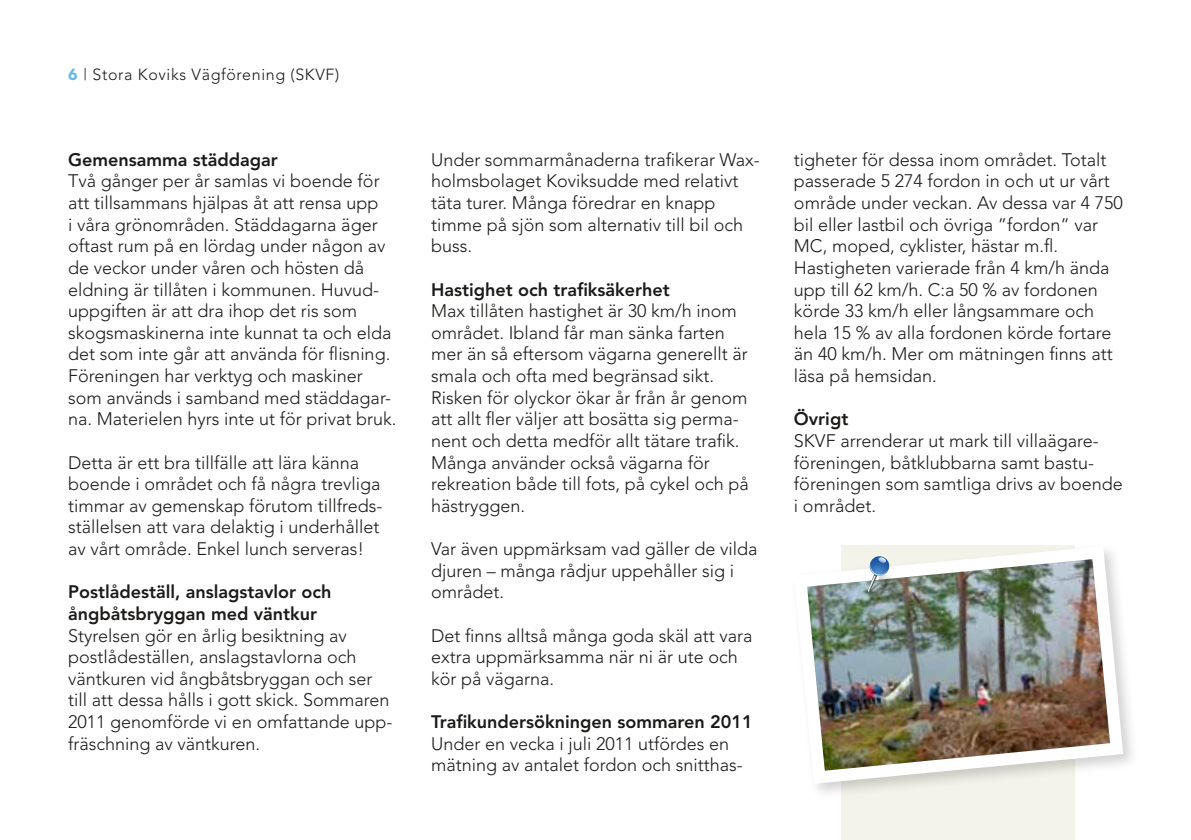
<style>
.page{position:relative;width:1191px;height:840px;background:#fff}
.page>*{position:absolute;margin:0;border:0;box-sizing:border-box;transform-origin:0 0}
.t1{font:300 18px/21.6px "Avenir";color:#1b1a18}
.t2{font:800 18px/21.6px "Avenir";color:#1b1a18}
.t3{font:300 16px "Avenir";letter-spacing:.04em;color:#1b1a18}
.s1{font-weight:900;color:#62b9e9}
</style>
<div class="page">
<div style="left:841px;top:545px;width:234px;height:294px;background:#f4f3ea"></div>
<div style="left:789px;top:541px;width:350px;height:258px;background:#1b1a18;opacity:.2"></div>
<img style="left:789px;top:541px;width:340px;height:248px">
<svg style="left:867px;top:556px;width:24px;height:36px"></svg>
<p class="t3" style="left:68px;top:65px;width:273px"><span class="s1">6</span> | Stora Koviks Vägförening (SKVF)</p>
<p class="t2" style="left:68px;top:149px;width:211px">Gemensamma städdagar</p>
<p class="t1" style="left:68px;top:170px;width:330px">Två gånger per år samlas vi boende för att tillsammans hjälpas åt att rensa upp<br>i våra grönområden. Städdagarna äger oftast rum på en lördag under någon av de veckor under våren och hösten då eldning är tillåten i kommunen. Huvud&shy;uppgiften är att dra ihop det ris som skogsmaskinerna inte kunnat ta och elda det som inte går att använda för flisning.<br>Föreningen har verktyg och maskiner som används i samband med städdagar&shy;na. Materielen hyrs inte ut för privat bruk.</p>
<p class="t1" style="left:68px;top:451px;width:316px">Detta är ett bra tillfälle att lära känna boende i området och få några trevliga timmar av gemenskap förutom tillfreds&shy;ställelsen att vara delaktig i underhållet av vårt område. Enkel lunch serveras!</p>
<p class="t2" style="left:68px;top:581px;width:265px">Postlådeställ, anslagstavlor och ångbåtsbryggan med väntkur</p>
<p class="t1" style="left:68px;top:624px;width:326px">Styrelsen gör en årlig besiktning av postlådeställen, anslagstavlorna och väntkuren vid ångbåtsbryggan och ser till att dessa hålls i gott skick. Sommaren 2011 genomförde vi en omfattande upp&shy;fräschning av väntkuren.</p>
<p class="t1" style="left:431px;top:149px;width:330px">Under sommarmånaderna trafikerar Wax&shy;holmsbolaget Koviksudde med relativt täta turer. Många föredrar en knapp timme på sjön som alternativ till bil och buss.</p>
<p class="t2" style="left:431px;top:278px;width:240px">Hastighet och trafiksäkerhet</p>
<p class="t1" style="left:431px;top:300px;width:319px">Max tillåten hastighet är 30 km/h inom området. Ibland får man sänka farten mer än så eftersom vägarna generellt är smala och ofta med begränsad sikt.<br>Risken för olyckor ökar år från år genom att allt fler väljer att bosätta sig perma&shy;nent och detta medför allt tätare trafik.<br>Många använder också vägarna för rekreation både till fots, på cykel och på hästryggen.</p>
<p class="t1" style="left:431px;top:537px;width:328px">Var även uppmärksam vad gäller de vilda djuren – många rådjur uppehåller sig i området.</p>
<p class="t1" style="left:431px;top:624px;width:323px">Det finns alltså många goda skäl att vara extra uppmärksamma när ni är ute och kör på vägarna.</p>
<p class="t2" style="left:431px;top:710px;width:323px">Trafikundersökningen sommaren 2011</p>
<p class="t1" style="left:431px;top:732px;width:313px">Under en vecka i juli 2011 utfördes en mätning av antalet fordon och snitthas-</p>
<p class="t1" style="left:794px;top:149px;width:330px">tigheter för dessa inom området. Totalt passerade 5 274 fordon in och ut ur vårt område under veckan. Av dessa var 4 750 bil eller lastbil och övriga ”fordon” var MC, moped, cyklister, hästar m.fl.<br>Hastigheten varierade från 4 km/h ända upp till 62 km/h. C:a 50 % av fordonen körde 33 km/h eller långsammare och hela 15 % av alla fordonen körde fortare än 40 km/h. Mer om mätningen finns att läsa på hemsidan.</p>
<p class="t2" style="left:794px;top:408px;width:56px">Övrigt</p>
<p class="t1" style="left:794px;top:429px;width:330px">SKVF arrenderar ut mark till villaägare&shy;föreningen, båtklubbarna samt bastu&shy;föreningen som samtliga drivs av boende i området.</p>
</div>
